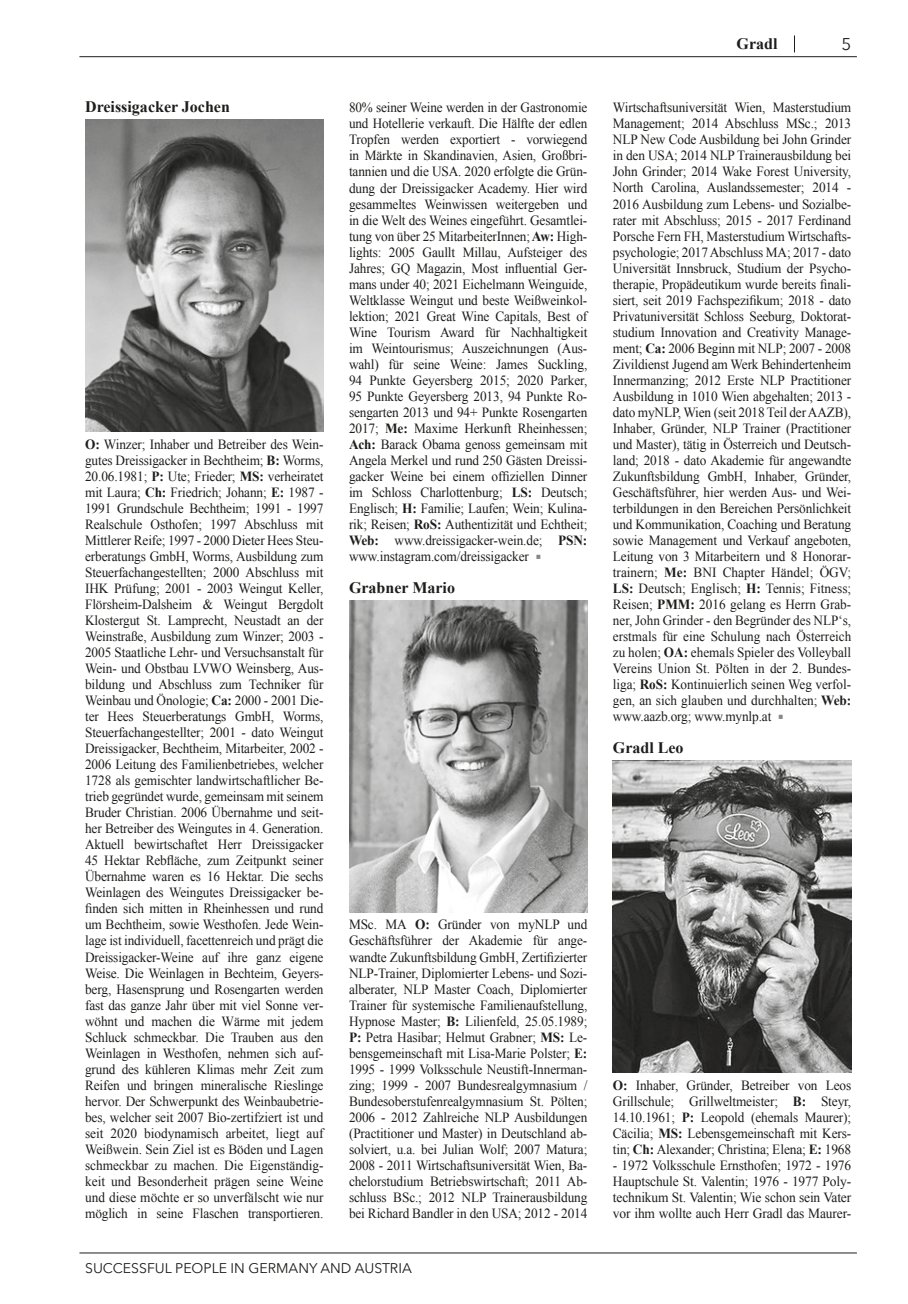
<style>
.page{position:relative;width:908px;height:1304px;background:#fff}
.page>*{position:absolute;margin:0;border:0;box-sizing:border-box;transform-origin:0 0}
.t1{font:17px "Avenir Next";color:#1d1d1b}
.t2{font:700 16px "Times New Roman";color:#1d1d1b}
.t3{font:14px/16px "Times New Roman";letter-spacing:-.01em;color:#1d1d1b;text-align:justify;scale:.95 1}
.t4{font:14px/16px "Times New Roman";letter-spacing:-.01em;color:#1d1d1b;text-align:justify;scale:.94 1}
.t5{font:14px/16px "Times New Roman";letter-spacing:-.01em;color:#1d1d1b;text-align:justify;scale:.96 1}
.t6{font:14px "Avenir Next";color:#1d1d1b}
.s1{font-weight:700}
.s2{color:#878787}
</style>
<div class="page">
<hr style="left:79px;top:56px;width:777px;height:1px;background:#1d1d1b">
<hr style="left:79px;top:1252px;width:777px;height:1px;background:#1d1d1b">
<img style="left:612px;top:760px;width:238px;height:312px">
<img style="left:349px;top:600px;width:238px;height:312px">
<img style="left:85px;top:120px;width:238px;height:312px">
<p class="t2" style="left:85px;top:96px;width:146px">Dreissigacker Jochen</p>
<p class="t3" style="left:85px;top:436px;width:252px"><span class="s1">O:</span> Winzer; Inhaber und Betreiber des Wein&shy;gutes Dreissigacker in Bechtheim; <span class="s1">B:</span> Worms, 20.06.1981; <span class="s1">P:</span> Ute; Frieder; <span class="s1">MS:</span> verheiratet mit Laura; <span class="s1">Ch:</span> Friedrich; Johann; <span class="s1">E:</span> 1987 - 1991 Grundschule Bechtheim; 1991 - 1997<br>Realschule Osthofen; 1997 Abschluss mit Mittlerer Reife; 1997 - 2000 Dieter Hees Steu&shy;erberatungs GmbH, Worms, Ausbildung zum Steuerfachangestellten; 2000 Abschluss mit IHK Prüfung; 2001 - 2003 Weingut Keller, Flörsheim-Dalsheim &amp; Weingut Bergdolt Klostergut St. Lamprecht, Neustadt an der Weinstraße, Ausbildung zum Winzer; 2003 - 2005 Staatliche Lehr- und Versuchsanstalt für Wein- und Obstbau LVWO Weinsberg, Aus&shy;bildung und Abschluss zum Techniker für Weinbau und Önologie; <span class="s1">Ca:</span> 2000 - 2001 Die&shy;ter Hees Steuerberatungs GmbH, Worms, Steuerfachangestellter; 2001 - dato Weingut Dreissigacker, Bechtheim, Mitarbeiter, 2002 - 2006 Leitung des Familienbetriebes, welcher 1728 als gemischter landwirtschaftlicher Be&shy;trieb gegründet wurde, gemeinsam mit seinem Bruder Christian. 2006 Übernahme und seit&shy;her Betreiber des Weingutes in 4. Generation.<br>Aktuell bewirtschaftet Herr Dreissigacker 45 Hektar Rebfläche, zum Zeitpunkt seiner Übernahme waren es 16 Hektar. Die sechs Weinlagen des Weingutes Dreissigacker be&shy;finden sich mitten in Rheinhessen und rund um Bechtheim, sowie Westhofen. Jede Wein&shy;lage ist individuell, facettenreich und prägt die Dreissigacker-Weine auf ihre ganz eigene Weise. Die Weinlagen in Bechteim, Geyers&shy;berg, Hasensprung und Rosengarten werden fast das ganze Jahr über mit viel Sonne ver&shy;wöhnt und machen die Wärme mit jedem Schluck schmeckbar. Die Trauben aus den Weinlagen in Westhofen, nehmen sich auf&shy;grund des kühleren Klimas mehr Zeit zum Reifen und bringen mineralische Rieslinge hervor. Der Schwerpunkt des Weinbaubetrie&shy;bes, welcher seit 2007 Bio-zertifziert ist und seit 2020 biodynamisch arbeitet, liegt auf Weißwein. Sein Ziel ist es Böden und Lagen schmeckbar zu machen. Die Eigenständig&shy;keit und Besonderheit prägen seine Weine und diese möchte er so unverfälscht wie nur möglich in seine Flaschen transportieren.</p>
<p class="t4" style="left:349px;top:99px;width:255px">80% seiner Weine werden in der Gastronomie und Hotellerie verkauft. Die Hälfte der edlen Tropfen werden exportiert - vorwiegend in Märkte in Skandinavien, Asien, Großbri&shy;tannien und die USA. 2020 erfolgte die Grün&shy;dung der Dreissigacker Academy. Hier wird gesammeltes Weinwissen weitergeben und in die Welt des Weines eingeführt. Gesamtlei&shy;tung von über 25 MitarbeiterInnen; <span class="s1">Aw:</span> High&shy;lights: 2005 Gaullt Millau, Aufsteiger des Jahres; GQ Magazin, Most influential Ger&shy;mans under 40; 2021 Eichelmann Weinguide, Weltklasse Weingut und beste Weißweinkol&shy;lektion; 2021 Great Wine Capitals, Best of Wine Tourism Award für Nachhaltigkeit im Weintourismus; Auszeichnungen (Aus&shy;wahl) für seine Weine: James Suckling, 94 Punkte Geyersberg 2015; 2020 Parker, 95 Punkte Geyersberg 2013, 94 Punkte Ro&shy;sengarten 2013 und 94+ Punkte Rosengarten 2017; <span class="s1">Me:</span> Maxime Herkunft Rheinhessen; <span class="s1">Ach:</span> Barack Obama genoss gemeinsam mit Angela Merkel und rund 250 Gästen Dreissi&shy;gacker Weine bei einem offiziellen Dinner im Schloss Charlottenburg; <span class="s1">LS:</span> Deutsch; Englisch; <span class="s1">H:</span> Familie; Laufen; Wein; Kulina&shy;rik; Reisen; <span class="s1">RoS:</span> Authentizität und Echtheit; <span class="s1">Web:</span> www.dreissigacker-wein.de; <span class="s1">PSN: </span>www.instagram.com/dreissigacker <span class="s2">▪</span></p>
<p class="t2" style="left:349px;top:577px;width:107px">Grabner Mario</p>
<p class="t3" style="left:349px;top:917px;width:252px">MSc. MA <span class="s1">O:</span> Gründer von myNLP und Geschäftsführer der Akademie für ange&shy;wandte Zukunftsbildung GmbH, Zertifizierter NLP‑Trainer, Diplomierter Lebens- und Sozi&shy;alberater, NLP Master Coach, Diplomierter Trainer für systemische Familienaufstellung, Hypnose Master; <span class="s1">B:</span> Lilienfeld, 25.05.1989; <span class="s1">P:</span> Petra Hasibar; Helmut Grabner; <span class="s1">MS:</span> Le&shy;bensgemeinschaft mit Lisa-Marie Polster; <span class="s1">E:<br></span>1995 - 1999 Volksschule Neustift-Innerman&shy;zing; 1999 - 2007 Bundesrealgymnasium / Bundesoberstufenrealgymnasium St. Pölten; 2006 - 2012 Zahlreiche NLP Ausbildungen (Practitioner und Master) in Deutschland ab&shy;solviert, u.a. bei Julian Wolf; 2007 Matura; 2008 - 2011 Wirtschaftsuniversität Wien, Ba&shy;chelorstudium Betriebswirtschaft; 2011 Ab&shy;schluss BSc.; 2012 NLP Trainerausbildung bei Richard Bandler in den USA; 2012 - 2014</p>
<p class="t6" style="left:85px;top:1256px;width:328px">SUCCESSFUL PEOPLE IN GERMANY AND AUSTRIA</p>
<p class="t2" style="left:736px;top:33px;width:42px">Gradl</p>
<p class="t1" style="left:841px;top:30px;width:11px">5</p>
<p class="t3" style="left:612px;top:99px;width:252px">Wirtschaftsuniversität Wien, Masterstudium Management; 2014 Abschluss MSc.; 2013<br>NLP New Code Ausbildung bei John Grinder in den USA; 2014 NLP Trainerausbildung bei John Grinder; 2014 Wake Forest University, North Carolina, Auslandssemester; 2014 - 2016 Ausbildung zum Lebens- und Sozialbe&shy;rater mit Abschluss; 2015 - 2017 Ferdinand Porsche Fern FH, Masterstudium Wirtschafts&shy;psychologie; 2017 Abschluss MA; 2017 - dato Universität Innsbruck, Studium der Psycho&shy;therapie, Propädeutikum wurde bereits finali&shy;siert, seit 2019 Fachspezifikum; 2018 - dato Privatuniversität Schloss Seeburg, Doktorat&shy;studium Innovation and Creativity Manage&shy;ment; <span class="s1">Ca:</span> 2006 Beginn mit NLP; 2007 - 2008<br>Zivildienst Jugend am Werk Behindertenheim Innermanzing; 2012 Erste NLP Practitioner Ausbildung in 1010 Wien abgehalten; 2013 - dato myNLP, Wien (seit 2018 Teil derAAZB), Inhaber, Gründer, NLP Trainer (Practitioner und Master), tätig in Österreich und Deutsch&shy;land; 2018 - dato Akademie für angewandte Zukunftsbildung GmbH, Inhaber, Gründer, Geschäftsführer, hier werden Aus- und Wei&shy;terbildungen in den Bereichen Persönlichkeit und Kommunikation, Coaching und Beratung sowie Management und Verkauf angeboten, Leitung von 3 Mitarbeitern und 8 Honorar&shy;trainern; <span class="s1">Me:</span> BNI Chapter Händel; ÖGV; <span class="s1">LS:</span> Deutsch; Englisch; <span class="s1">H:</span> Tennis; Fitness; Reisen; <span class="s1">PMM:</span> 2016 gelang es Herrn Grab&shy;ner, John Grinder - den Begründer des NLP‘s, erstmals für eine Schulung nach Österreich zu holen; <span class="s1">OA:</span> ehemals Spieler des Volleyball Vereins Union St. Pölten in der 2. Bundes&shy;liga; <span class="s1">RoS:</span> Kontinuierlich seinen Weg verfol&shy;gen, an sich glauben und durchhalten; <span class="s1">Web: </span>www.aazb.org; www.mynlp.at <span class="s2">▪</span></p>
<p class="t2" style="left:612px;top:737px;width:72px">Gradl Leo</p>
<p class="t3" style="left:612px;top:1077px;width:252px"><span class="s1">O:</span> Inhaber, Gründer, Betreiber von Leos Grillschule; Grillweltmeister; <span class="s1">B:</span> Steyr, 14.10.1961; <span class="s1">P:</span> Leopold (ehemals Maurer); Cäcilia; <span class="s1">MS:</span> Lebensgemeinschaft mit Kers&shy;tin; <span class="s1">Ch:</span> Alexander; Christina; Elena; <span class="s1">E:</span> 1968</p>
<p class="t5" style="left:612px;top:1157px;width:250px">- 1972 Volksschule Ernsthofen; 1972 - 1976<br>Hauptschule St. Valentin; 1976 - 1977 Poly&shy;technikum St. Valentin; Wie schon sein Vater vor ihm wollte auch Herr Gradl das Maurer-</p>
</div>
